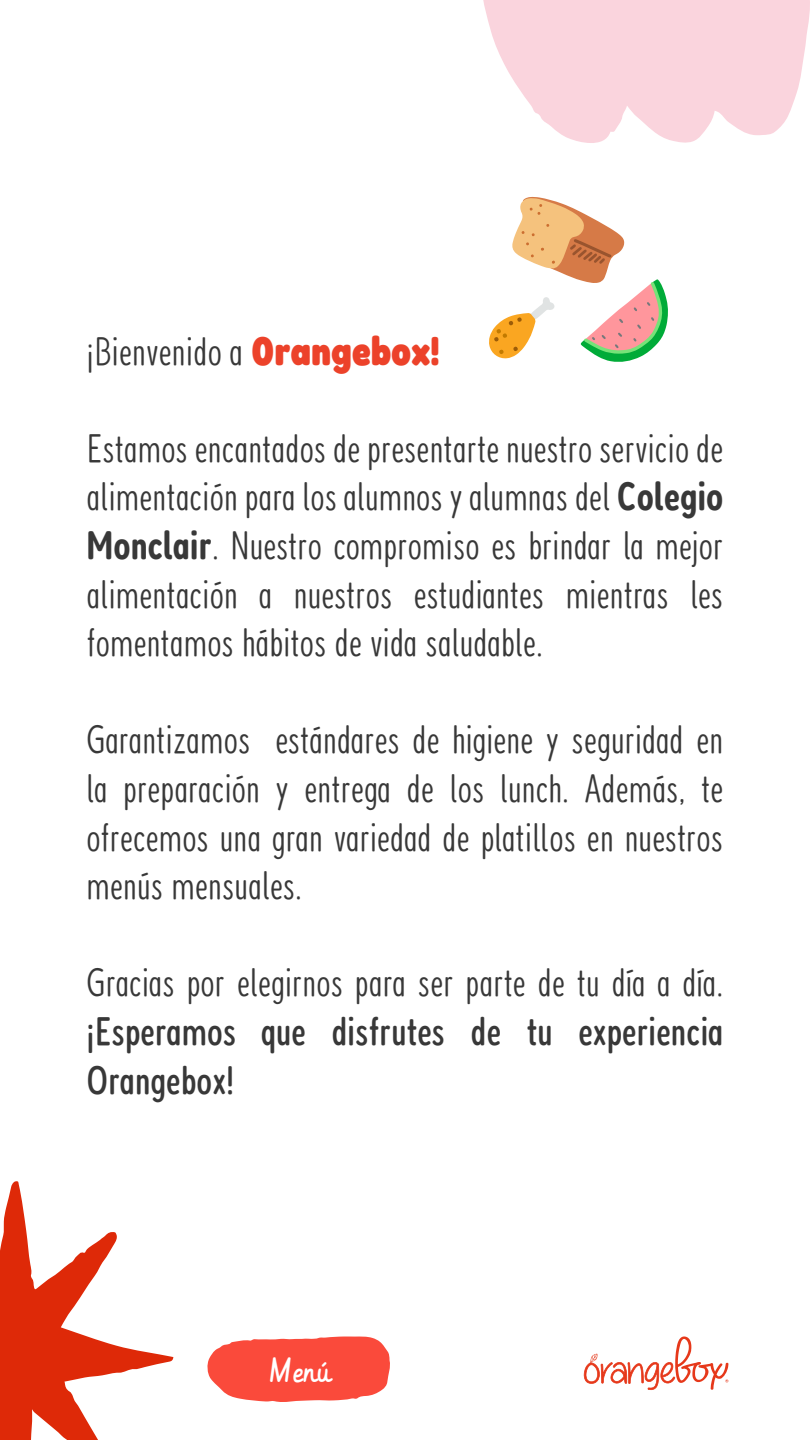
<style>
.page{position:relative;width:810px;height:1440px;background:#fff}
.page>*{position:absolute;margin:0;border:0;box-sizing:border-box;transform-origin:0 0}
.t1{font:300 40.5px/48.6px "Fredoka Condensed";color:#383838;text-align:justify}
.t2{font:40.5px/48.6px "Fredoka Condensed";color:#383838;text-align:justify}
.t3{font:33px "Vibur";color:#fff}
.s1{font-weight:700;color:#ec422a}
.s2{font-weight:500}
.s3{font-weight:300}
</style>
<div class="page">
<svg style="left:483px;top:0;width:327px;height:143px;fill:#fad4dd"></svg>
<svg style="left:0;top:1181px;width:173px;height:259px"></svg>
<svg style="left:584px;top:1336px;width:144px;height:54px"></svg>
<svg style="left:489px;top:197px;width:179px;height:165px"></svg>
<svg style="left:207px;top:1336px;width:183px;height:66px"></svg>
<p class="t1" style="left:87px;top:326px;width:355px">¡Bienvenido a <span class="s1">Orangebox!</span></p>
<p class="t1" style="left:87px;top:424px;width:638px">Estamos encantados de presentarte nuestro servicio de alimentación para los alumnos y alumnas del <span class="s2">Colegio Monclair</span>. Nuestro compromiso es brindar la mejor alimentación a nuestros estudiantes mientras les fomentamos hábitos de vida saludable.</p>
<p class="t1" style="left:87px;top:715px;width:638px">Garantizamos estándares de higiene y seguridad en la preparación y entrega de los lunch. Además, te ofrecemos una gran variedad de platillos en nuestros menús mensuales.</p>
<p class="t2" style="left:87px;top:958px;width:638px"><span class="s3">Gracias por elegirnos para ser parte de tu día a día. </span>¡Esperamos que disfrutes de tu experiencia Orangebox!</p>
<p class="t3" style="left:269px;top:1351px;width:61px">Menú</p>
</div>
